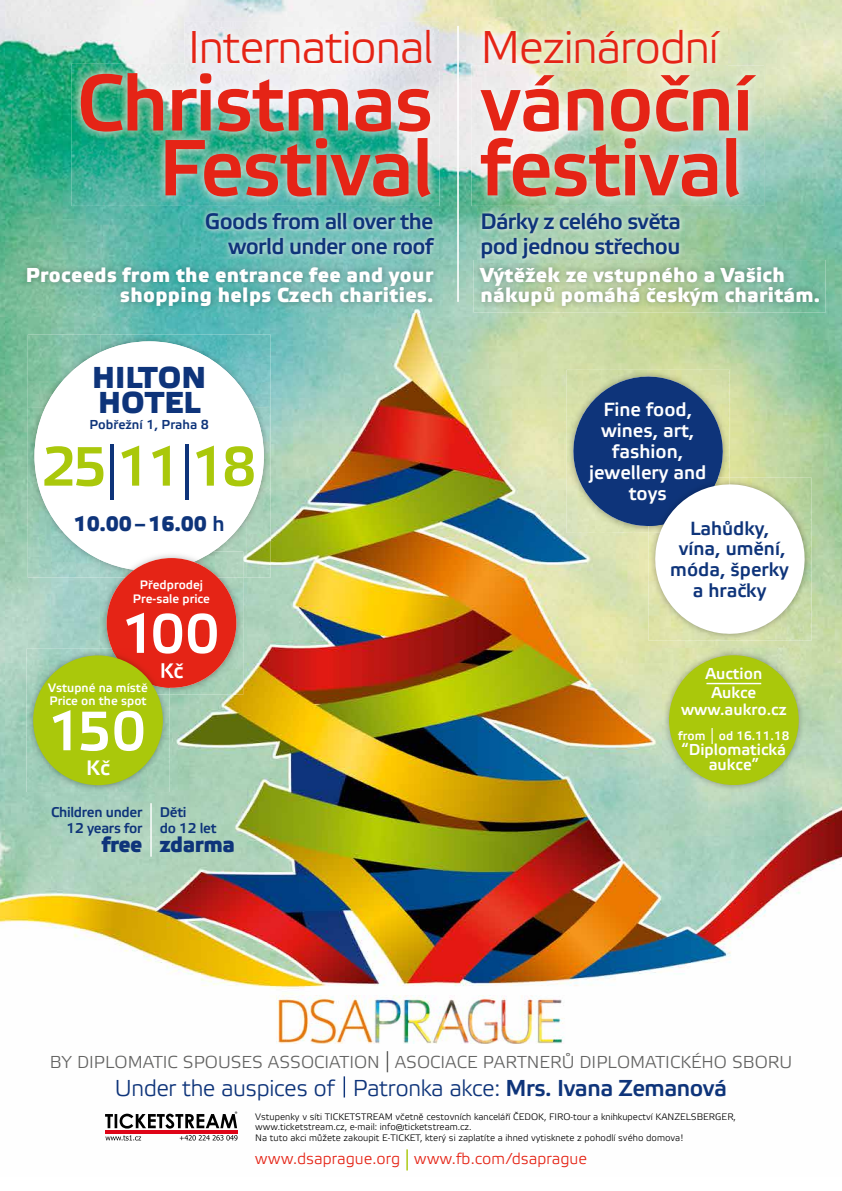
<style>
.page{position:relative;width:842px;height:1191px;background:#fff}
.page>*{position:absolute;margin:0;border:0;box-sizing:border-box;transform-origin:0 0}
.t1{font:500 79.4px/64.9px "Etelka";letter-spacing:-.02em;color:#e52416;text-align:right}
.t2{font:500 55.3px "Etelka";color:#fff}
.t3{font:500 55.2px "Etelka";color:#aac80b}
.t4{font:300 45.9px "Etelka";letter-spacing:-.03em;color:#e52416}
.t5{font:500 30.2px/25.2px "Etelka";color:#0e347a}
.t6{font:300 23px "Etelka";letter-spacing:-.02em;color:#0e347a}
.t7{font:500 22.3px/24.5px "Etelka";letter-spacing:-.03em;color:#0e347a;text-align:right}
.t8{font:500 21.6px "Etelka";letter-spacing:-.02em;color:#0e347a}
.t9{font:500 20.9px "Etelka";letter-spacing:-.01em;color:#0e347a}
.t10{font:500 20.9px "Etelka";color:#fff}
.t11{font:500 20.2px/20.2px "Etelka";letter-spacing:.02em;color:#fff;text-align:right}
.t12{font:500 19px/20.9px "Etelka";color:#fff;text-align:center}
.t13{font:500 19px/20.9px "Etelka";color:#0e347a;text-align:center}
.t14{font:300 17.3px "Etelka";color:#636362}
.t15{font:500 15.8px/18.7px "Etelka";color:#fff;text-align:center}
.t16{font:300 15.8px "Etelka";color:#e52416}
.t17{font:500 14px/15.8px "Etelka";letter-spacing:-.02em;color:#0e347a;text-align:right}
.t18{font:500 13px "Etelka";color:#0e347a}
.t19{font:500 12.2px/14.4px "Etelka";color:#fff;text-align:center}
.t20{font:300 9.4px/10.1px "Etelka";color:#000}
.t21{font:900 6.6px "Arial";color:#000}
.s1{font-weight:300;color:#0e347a}
.s2{font-style:inherit}
.s3{font-weight:300;font-size:15.8px}
.s4{font-weight:500}
</style>
<div class="page">
<img style="left:0;top:0;width:842px;height:1171px">
<svg style="left:568px;top:371px;width:242px;height:268px"></svg>
<img style="left:184px;top:22px;width:255px;height:42px">
<img style="left:192px;top:29px;width:241px;height:34px">
<img style="left:71px;top:64px;width:368px;height:142px">
<img style="left:201px;top:209px;width:237px;height:50px">
<img style="left:477px;top:22px;width:250px;height:44px">
<img style="left:471px;top:66px;width:293px;height:140px">
<img style="left:477px;top:209px;width:207px;height:51px">
<hr style="left:457px;top:26px;width:2px;height:276px;background:#fff">
<hr style="left:150px;top:803px;width:2px;height:53px;background:#fff">
<img style="left:28px;top:335px;width:72px;height:48px">
<img style="left:100px;top:335px;width:171px;height:23px">
<img style="left:210px;top:358px;width:61px;height:25px">
<img style="left:28px;top:383px;width:32px;height:24px">
<img style="left:238px;top:383px;width:33px;height:24px">
<img style="left:28px;top:407px;width:24px;height:170px">
<img style="left:247px;top:407px;width:24px;height:170px">
<img style="left:52px;top:519px;width:24px;height:58px">
<img style="left:222px;top:517px;width:25px;height:60px">
<img style="left:76px;top:545px;width:24px;height:32px">
<svg style="left:215px;top:545px;width:7px;height:6px"></svg>
<div style="left:34px;top:341px;width:230px;height:230px;background:#fff;border-radius:50%"></div>
<img style="left:20px;top:260px;width:420px;height:52px">
<img style="left:474px;top:260px;width:351px;height:52px">
<img style="left:277px;top:995px;width:288px;height:48px">
<svg style="left:387px;top:1051px;width:1px;height:21px"></svg>
<svg style="left:344px;top:1076px;width:1px;height:21px"></svg>
<hr style="left:406px;top:1149px;width:2px;height:21px;background:#aac80b">
<svg style="left:105px;top:1113px;width:132px;height:15px"></svg>
<hr style="left:105px;top:1130px;width:132px;height:3px;background:#df0417">
<svg style="left:105px;top:1135px;width:132px;height:5px"></svg>
<img style="left:100px;top:551px;width:143px;height:143px">
<img style="left:100px;top:551px;width:113px;height:19px">
<div style="left:107px;top:558px;width:129px;height:130px;background:#e52416;border-radius:50%"></div>
<img style="left:26px;top:648px;width:144px;height:144px">
<img style="left:100px;top:648px;width:70px;height:46px">
<img style="left:112px;top:648px;width:58px;height:40px">
<img style="left:126px;top:648px;width:44px;height:5px">
<img style="left:162px;top:663px;width:8px;height:15px">
<div style="left:33px;top:655px;width:130px;height:130px;background:#aac80b;border-radius:50%"></div>
<img style="left:662px;top:648px;width:143px;height:144px">
<div style="left:669px;top:655px;width:130px;height:130px;background:#aac80b;border-radius:50%"></div>
<hr style="left:706px;top:683px;width:55px;height:1px;background:#fff">
<h3 class="t4" style="left:188px;top:19px;width:247px">International</h3>
<h1 class="t1" style="left:77px;top:72px;width:358px">Christmas<br>Festival</h1>
<h3 class="t7" style="left:205px;top:210px;width:230px">Goods from all over the world under one roof</h3>
<h3 class="t4" style="left:480px;top:19px;width:240px">Mezinárodní</h3>
<h1 class="t1" style="left:480px;top:72px;width:274px;text-align:left">vánoční festival</h1>
<h3 class="t7" style="left:480px;top:210px;width:202px;text-align:left">Dárky z celého světa pod jednou střechou</h3>
<h3 class="t11" style="left:26px;top:265px;width:409px">Proceeds from the entrance fee and your shopping helps Czech charities.</h3>
<h3 class="t11" style="left:480px;top:265px;width:341px;text-align:left">Výtěžek ze vstupného a Vašich nákupů pomáhá českým charitám.</h3>
<h3 class="t5" style="left:92px;top:365px;width:115px">HILTON<br>HOTEL</h3>
<h3 class="t18" style="left:89px;top:416px;width:121px">Pobřežní 1, Praha 8</h3>
<h3 class="t3" style="left:42px;top:432px;width:216px">25<span class="s1">|</span>11<span class="s1">|</span>18</h3>
<h3 class="t9" style="left:74px;top:510px;width:152px">10.00 <span class="s2">–</span> 16.00 <span class="s2">h</span></h3>
<p class="t19" style="left:133px;top:577px;width:79px">Předprodej<br>Pre-sale price</p>
<h2 class="t2" style="left:121px;top:599px;width:100px">100</h2>
<h3 class="t12" style="left:589px;top:400px;width:119px">Fine food, wines, art, fashion, jewellery and toys</h3>
<h3 class="t13" style="left:670px;top:518px;width:120px">Lahůdky, vína, umění, móda, šperky a hračky</h3>
<h3 class="t10" style="left:160px;top:657px;width:25px">Kč</h3>
<h3 class="t15" style="left:705px;top:665px;width:58px">Auction<br>Aukce</h3>
<h3 class="t15" style="left:681px;top:700px;width:107px">www.aukro.cz</h3>
<p class="t19" style="left:678px;top:728px;width:113px">from <span class="s3">|</span> od 16.11.18</p>
<h3 class="t15" style="left:682px;top:741px;width:106px">“Diplomatická</h3>
<p class="t19" style="left:48px;top:681px;width:101px;line-height:13px;text-align:left">Vstupné na místě<br>Price on the spot</p>
<h2 class="t2" style="left:48px;top:696px;width:100px">150</h2>
<h3 class="t10" style="left:86px;top:755px;width:25px">Kč</h3>
<h3 class="t15" style="left:709px;top:755px;width:52px">aukce”</h3>
<h3 class="t17" style="left:51px;top:804px;width:93px">Children under<br>12 years for</h3>
<h3 class="t8" style="left:102px;top:831px;width:42px">free</h3>
<h3 class="t17" style="left:160px;top:804px;width:58px;text-align:left">Děti<br>do 12 let</h3>
<h3 class="t8" style="left:160px;top:831px;width:77px">zdarma</h3>
<h3 class="t14" style="left:50px;top:1051px;width:744px">BY DIPLOMATIC SPOUSES ASSOCIATION ASOCIACE PARTNERŮ DIPLOMATICKÉHO SBORU</h3>
<h3 class="t6" style="left:115px;top:1073px;width:614px">Under the auspices of Patronka akce: <span class="s4">Mrs. Ivana Zemanová</span></h3>
<p class="t21" style="left:235px;top:1109px;width:4px">®</p>
<p class="t20" style="left:255px;top:1112px;width:482px">Vstupenky v síti TICKETSTREAM včetně cestovních kanceláří ČEDOK, FIRO-tour a knihkupectví KANZELSBERGER, www.ticketstream.cz, e-mail: info@ticketstream.cz.<br>Na tuto akci můžete zakoupit E-TICKET, který si zaplatíte a ihned vytisknete z pohodlí svého domova!</p>
<h3 class="t16" style="left:255px;top:1148px;width:333px">www.dsaprague.org www.fb.com/dsaprague</h3>
</div>
